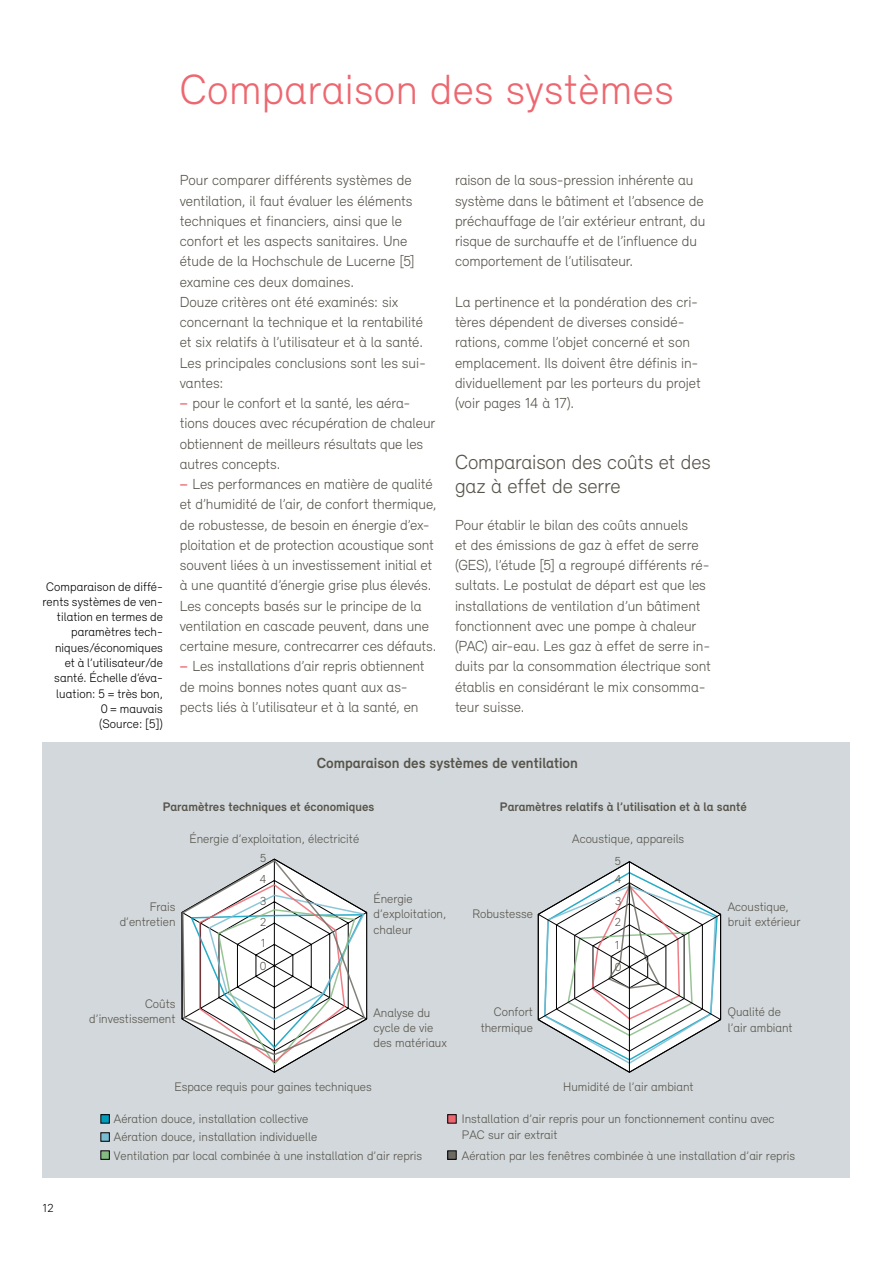
<style>
.page{position:relative;width:893px;height:1263px;background:#fff}
.page>*{position:absolute;margin:0;border:0;box-sizing:border-box;transform-origin:0 0}
.t1{font:300 43.5px "Relevant";letter-spacing:.01em;color:#ed6770}
.t2{font:300 21px/24px "Relevant";letter-spacing:-.01em;color:#57544b}
.t3{font:300 15px/20.2px "Relevant";letter-spacing:-.005em;color:#57544b}
.t4{font:700 15px "Relevant";color:#57544b}
.t5{font:300 12.75px/15.3px "Relevant";color:#57544b}
.t6{font:300 12.75px/15.3px "Relevant";letter-spacing:.005em;color:#000;text-align:right}
.t7{font:700 12.75px "Relevant";color:#57544b}
.t8{font:300 12px "Relevant";color:#57544b}
.t9{font:300 12px "Relevant";color:#000}
.s1{font-weight:500;color:#ed6770}
</style>
<div class="page">
<div style="left:43px;top:742px;width:807px;height:436px;background:#d2d8db"></div>
<svg style="left:181px;top:858px;width:186px;height:215px"></svg>
<div style="left:261px;top:961px;width:5px;height:9px;background:#fff"></div>
<div style="left:261px;top:940px;width:5px;height:9px;background:#fff"></div>
<div style="left:261px;top:919px;width:5px;height:8px;background:#fff"></div>
<div style="left:261px;top:876px;width:5px;height:9px;background:#fff"></div>
<div style="left:101px;top:1115px;width:8px;height:8px;background:#009cbc"></div>
<div style="left:101px;top:1114px;width:9px;height:9px;border:1px solid #000"></div>
<div style="left:101px;top:1133px;width:8px;height:8px;background:#7abcd2"></div>
<div style="left:101px;top:1132px;width:9px;height:9px;border:1px solid #000"></div>
<div style="left:101px;top:1151px;width:8px;height:8px;background:#86ba83"></div>
<div style="left:448px;top:1115px;width:8px;height:8px;background:#ed6770"></div>
<div style="left:448px;top:1114px;width:8px;height:9px;border:1px solid #000"></div>
<div style="left:448px;top:1151px;width:8px;height:8px;background:#6d6a63"></div>
<svg style="left:537px;top:861px;width:184px;height:212px"></svg>
<h1 class="t1" style="left:180px;top:64px;width:495px">Comparaison des systèmes</h1>
<p class="t6" style="left:43px;top:578px;width:122px">Comparaison de diffé&shy;rents systèmes de ven&shy;tilation en termes de paramètres tech&shy;niques/économiques et à l’utilisateur/de santé. Échelle d’éva&shy;luation: 5 = très bon,<br>0 = mauvais<br>(Source: [5])</p>
<p class="t3" style="left:180px;top:170px;width:258px">Pour comparer différents systèmes de ventilation, il faut évaluer les éléments techniques et financiers, ainsi que le confort et les aspects sanitaires. Une étude de la Hochschule de Lucerne [5] examine ces deux domaines.<br>Douze critères ont été examinés: six concernant la technique et la rentabilité et six relatifs à l’utilisateur et à la santé.<br>Les principales conclusions sont les sui&shy;vantes:<br><span class="s1">−</span> pour le confort et la santé, les aéra&shy;tions douces avec récupération de chaleur obtiennent de meilleurs résultats que les autres concepts.<br><span class="s1">−</span> Les performances en matière de qualité et d’humidité de l’air, de confort thermique, de robustesse, de besoin en énergie d’ex&shy;ploitation et de protection acoustique sont souvent liées à un investissement initial et à une quantité d’énergie grise plus élevés.<br>Les concepts basés sur le principe de la ventilation en cascade peuvent, dans une certaine mesure, contrecarrer ces défauts. <span class="s1">−</span> Les installations d’air repris obtiennent de moins bonnes notes quant aux as&shy;pects liés à l’utilisateur et à la santé, en</p>
<p class="t3" style="left:455px;top:170px;width:252px">raison de la sous-pression inhérente au système dans le bâtiment et l’absence de préchauffage de l’air extérieur entrant, du risque de surchauffe et de l’influence du comportement de l’utilisateur.</p>
<p class="t3" style="left:455px;top:291px;width:247px">La pertinence et la pondération des cri&shy;tères dépendent de diverses considé&shy;rations, comme l’objet concerné et son emplacement. Ils doivent être définis in&shy;dividuellement par les porteurs du projet (voir pages 14 à 17).</p>
<h2 class="t2" style="left:455px;top:449px;width:257px">Comparaison des coûts et des gaz à effet de serre</h2>
<p class="t3" style="left:455px;top:514px;width:258px">Pour établir le bilan des coûts annuels<br>et des émissions de gaz à effet de serre (GES), l’étude [5] a regroupé différents ré&shy;sultats. Le postulat de départ est que les installations de ventilation d’un bâtiment fonctionnent avec une pompe à chaleur (PAC) air-eau. Les gaz à effet de serre in&shy;duits par la consommation électrique sont établis en considérant le mix consomma&shy;teur suisse.</p>
<p class="t4" style="left:317px;top:754px;width:263px">Comparaison des systèmes de ventilation</p>
<p class="t7" style="left:163px;top:799px;width:213px">Paramètres techniques et économiques</p>
<p class="t7" style="left:500px;top:799px;width:248px">Paramètres relatifs à l’utilisation et à la santé</p>
<p class="t5" style="left:190px;top:831px;width:171px">Énergie d’exploitation, électricité</p>
<p class="t5" style="left:572px;top:831px;width:113px">Acoustique, appareils</p>
<p class="t8" style="left:260px;top:851px;width:8px">5</p>
<p class="t8" style="left:615px;top:854px;width:8px">5</p>
<p class="t8" style="left:260px;top:872px;width:8px">4</p>
<p class="t8" style="left:615px;top:871px;width:8px">4</p>
<p class="t5" style="left:120px;top:898px;width:57px;text-align:right">Frais d’entretien</p>
<p class="t8" style="left:260px;top:893px;width:8px">3</p>
<p class="t8" style="left:260px;top:915px;width:8px">2</p>
<p class="t5" style="left:373px;top:891px;width:74px">Énergie d’exploitation, chaleur</p>
<p class="t5" style="left:472px;top:906px;width:62px">Robustesse</p>
<p class="t8" style="left:615px;top:894px;width:8px">3</p>
<p class="t8" style="left:615px;top:915px;width:8px">2</p>
<p class="t5" style="left:728px;top:898px;width:74px">Acoustique, bruit extérieur</p>
<p class="t8" style="left:261px;top:936px;width:6px">1</p>
<p class="t8" style="left:615px;top:937px;width:6px">1</p>
<p class="t8" style="left:260px;top:959px;width:8px">0</p>
<p class="t8" style="left:615px;top:960px;width:8px">0</p>
<p class="t5" style="left:89px;top:995px;width:88px;text-align:right">Coûts d’investissement</p>
<p class="t5" style="left:373px;top:1004px;width:75px">Analyse du cycle de vie des matériaux</p>
<p class="t5" style="left:481px;top:1004px;width:54px;text-align:right">Confort thermique</p>
<p class="t5" style="left:728px;top:1004px;width:66px">Qualité de l’air ambiant</p>
<p class="t5" style="left:175px;top:1079px;width:199px">Espace requis pour gaines techniques</p>
<p class="t5" style="left:563px;top:1079px;width:132px">Humidité de l’air ambiant</p>
<p class="t9" style="left:43px;top:1201px;width:13px">12</p>
<p class="t5" style="left:114px;top:1110px;width:310px;line-height:18px">Aération douce, installation collective<br>Aération douce, installation individuelle<br>Ventilation par local combinée à une installation d’air repris</p>
<p class="t5" style="left:462px;top:1111px;width:314px">Installation d’air repris pour un fonctionnement continu avec<br>PAC sur air extrait</p>
<p class="t5" style="left:462px;top:1147px;width:335px">Aération par les fenêtres combinée à une installation d’air repris</p>
</div>
